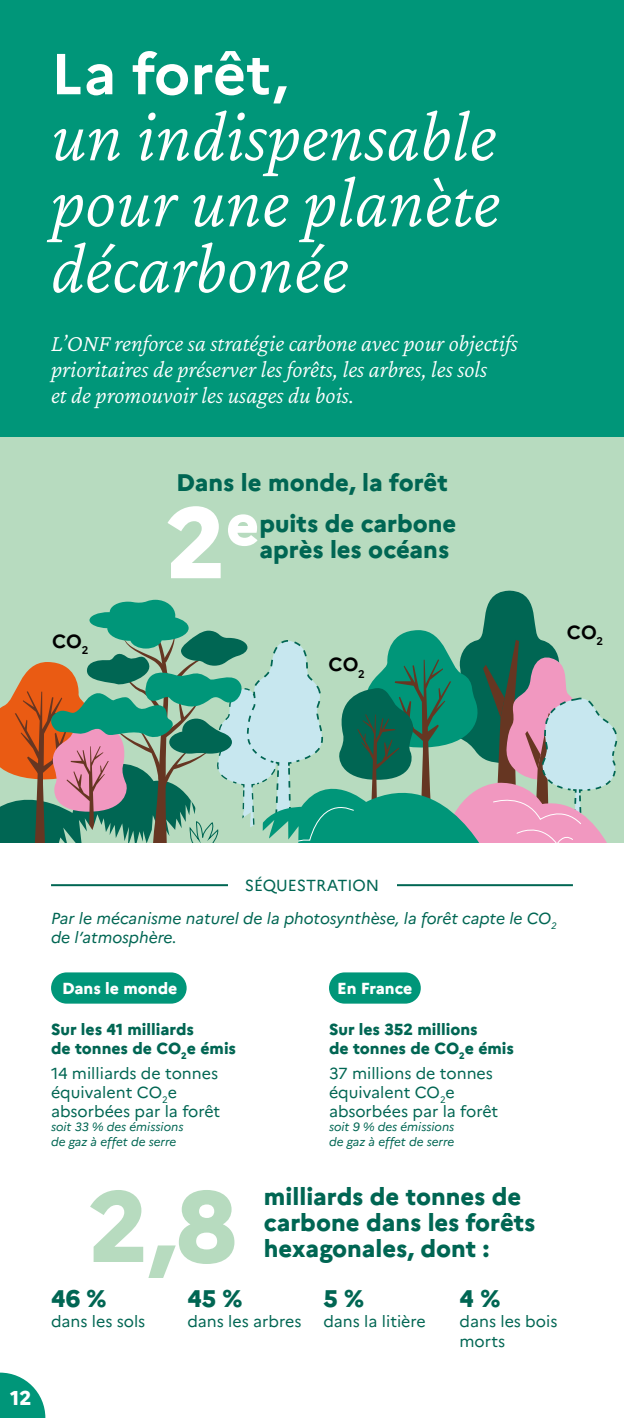
<style>
.page{position:relative;width:624px;height:1418px;background:#fff}
.page>*{position:absolute;margin:0;border:0;box-sizing:border-box;transform-origin:0 0}
.t1{font:800 100px "Marianne";color:#b7dbbf}
.t2{font:800 100px "Marianne";color:#fff}
.t3{font:italic 200 73.8px/66px "Crimson Pro";color:#fff;text-align:justify}
.t4{font:700 57.6px "Marianne";color:#fff}
.t5{font:italic 200 24px/26px "Crimson Pro";color:#fff}
.t6{font:800 24px/26px "Marianne";color:#006653}
.t7{font:800 20px "Marianne";color:#fff}
.t8{font:700 19px "Marianne";color:#000}
.t9{font:16px/19px "Marianne";color:#006653}
.t10{font:italic 16px/19.2px "Marianne";color:#006653}
.t11{font:800 16px/19px "Marianne";color:#006653}
.t12{font:800 16px "Marianne";color:#fff}
.t13{font:italic 12px/14.4px "Marianne";color:#006653}
</style>
<div class="page">
<div style="left:0;top:437px;width:624px;height:408px;background:#b7dbbf"></div>
<svg style="left:0;top:1372px;width:45px;height:45px"></svg>
<div style="left:0;top:0;width:624px;height:437px;background:#009679"></div>
<div style="left:51px;top:972px;width:136px;height:31px;background:#009679;border-radius:16px"></div>
<div style="left:329px;top:972px;width:92px;height:31px;background:#009679;border-radius:16px"></div>
<svg style="left:0;top:590px;width:618px;height:253px"></svg>
<div style="left:0;top:843px;width:624px;height:31px;background:#fff"></div>
<hr style="left:51px;top:884px;width:522px;height:2px;background:#006653">
<div style="left:228px;top:862px;width:168px;height:46px;background:#fff"></div>
<h3 class="t4" style="left:51px;top:39px;width:238px">La forêt,</h3>
<h2 class="t3" style="left:51px;top:102px;width:450px">un indispensable pour une planète décarbonée</h2>
<h3 class="t5" style="left:51px;top:329px;width:468px">L’ONF renforce sa stratégie carbone avec pour objectifs prioritaires de préserver les forêts, les arbres, les sols<br>et de promouvoir les usages du bois.</h3>
<h3 class="t6" style="left:176px;top:469px;width:273px">Dans le monde, la forêt</h3>
<h1 class="t2" style="left:166px;top:481px;width:95px">2<sup>e</sup></h1>
<h3 class="t6" style="left:259px;top:510px;width:198px">puits de carbone après les océans</h3>
<p class="t8" style="left:52px;top:629px;width:38px">CO<sub>2</sub></p>
<p class="t8" style="left:567px;top:620px;width:38px">CO<sub>2</sub></p>
<p class="t8" style="left:328px;top:653px;width:38px">CO<sub>2</sub></p>
<p class="t7" style="left:10px;top:1385px;width:23px">12</p>
<p class="t9" style="left:245px;top:876px;width:136px">SÉQUESTRATION</p>
<p class="t10" style="left:51px;top:908px;width:507px">Par le mécanisme naturel de la photosynthèse, la forêt capte le CO<sub>2 </sub>de l’atmosphère.</p>
<p class="t12" style="left:62px;top:978px;width:117px">Dans le monde</p>
<p class="t12" style="left:337px;top:978px;width:77px">En France</p>
<p class="t11" style="left:51px;top:1019px;width:186px">Sur les 41 milliards<br>de tonnes de CO<sub>2</sub>e émis</p>
<p class="t9" style="left:51px;top:1063px;width:171px">14 milliards de tonnes équivalent CO<sub>2</sub>e absorbées par la forêt</p>
<p class="t13" style="left:51px;top:1119px;width:134px">soit 33 % des émissions de gaz à effet de serre</p>
<p class="t11" style="left:329px;top:1019px;width:186px">Sur les 352 millions<br>de tonnes de CO<sub>2</sub>e émis</p>
<p class="t9" style="left:329px;top:1063px;width:171px">37 millions de tonnes équivalent CO<sub>2</sub>e absorbées par la forêt</p>
<p class="t13" style="left:329px;top:1119px;width:127px">soit 9 % des émissions de gaz à effet de serre</p>
<h1 class="t1" style="left:88px;top:1165px;width:150px">2,8</h1>
<h3 class="t6" style="left:264px;top:1183px;width:273px">milliards de tonnes de carbone dans les forêts hexagonales, dont :</h3>
<p class="t9" style="left:187px;top:1311px;width:116px">dans les arbres</p>
<h3 class="t6" style="left:51px;top:1285px;width:57px">46 %</h3>
<h3 class="t6" style="left:187px;top:1285px;width:57px">45 %</h3>
<h3 class="t6" style="left:323px;top:1285px;width:42px">5 %</h3>
<h3 class="t6" style="left:459px;top:1285px;width:42px">4 %</h3>
<p class="t9" style="left:323px;top:1311px;width:104px">dans la litière</p>
<p class="t9" style="left:459px;top:1311px;width:99px">dans les bois morts</p>
<p class="t9" style="left:51px;top:1311px;width:96px">dans les sols</p>
</div>
